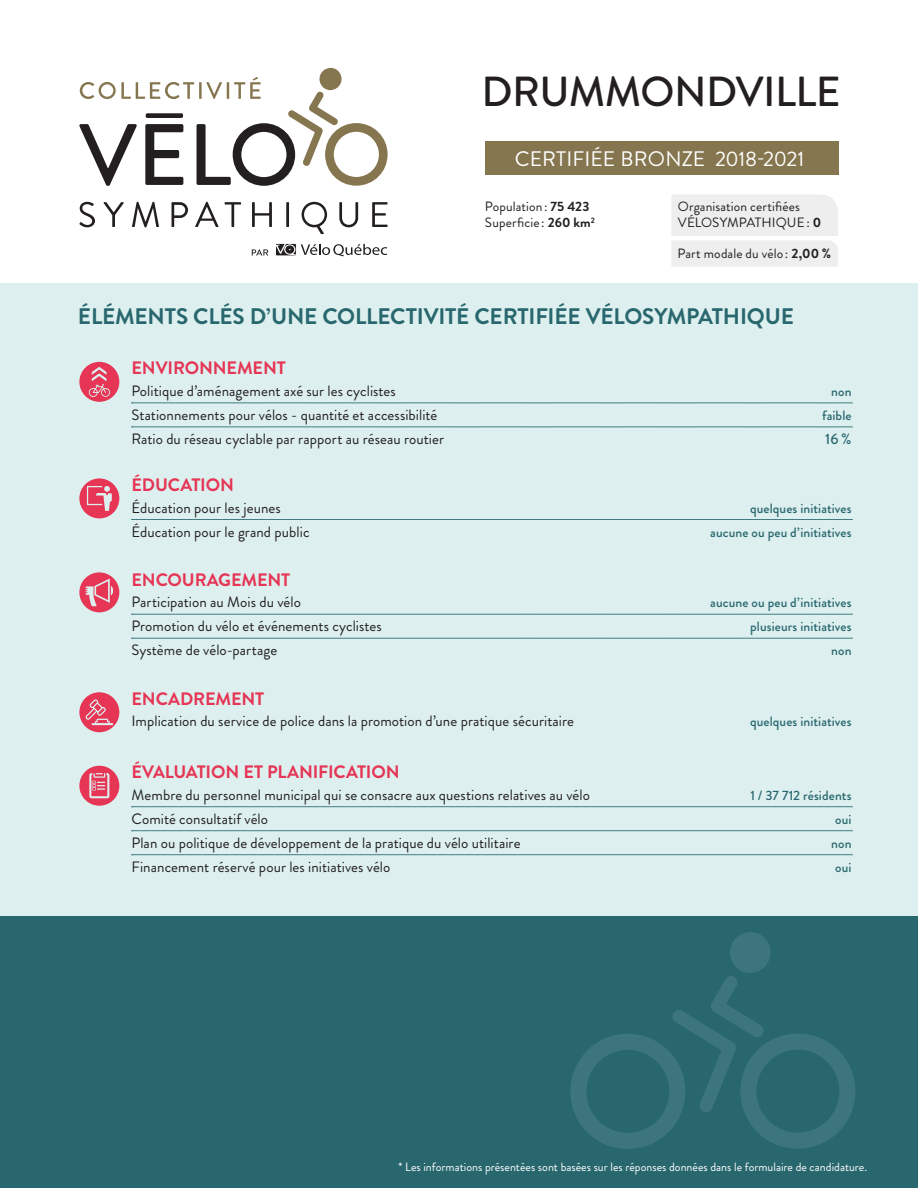
<style>
.page{position:relative;width:918px;height:1188px;background:#fff}
.page>*{position:absolute;margin:0;border:0;box-sizing:border-box;transform-origin:0 0}
.t1{font:500 42px "Brandon Grotesque";letter-spacing:-.015em;color:#231f20}
.t2{font:700 22.5px "Brandon Grotesque";letter-spacing:-.01em;color:#29676f}
.t3{font:21px "Brandon Grotesque";letter-spacing:.005em;color:#fff}
.t4{font:700 18px "Brandon Grotesque";letter-spacing:-.005em;color:#e63555}
.t5{font:15px "Brandon Grotesque";letter-spacing:.005em;color:#231f20}
.t6{font:500 15px "Brandon Grotesque";color:#29676f}
.t7{font:500 13.5px "Brandon Grotesque";letter-spacing:.005em;color:#29676f}
.t8{font:13.5px/16.2px "Brandon Grotesque";letter-spacing:.01em;color:#231f20}
.t9{font:12px "Brandon Grotesque";color:#fff}
.s1{font-weight:700}
</style>
<div class="page">
<div style="left:671px;top:195px;width:167px;height:72px;background:#eeeeef"></div>
<svg style="left:79px;top:202px;width:16px;height:25px"></svg>
<svg style="left:103px;top:202px;width:21px;height:25px"></svg>
<svg style="left:132px;top:202px;width:27px;height:25px"></svg>
<svg style="left:172px;top:202px;width:16px;height:25px"></svg>
<svg style="left:195px;top:202px;width:24px;height:25px"></svg>
<svg style="left:225px;top:202px;width:16px;height:25px"></svg>
<svg style="left:252px;top:202px;width:20px;height:25px"></svg>
<hr style="left:286px;top:202px;width:3px;height:25px;background:#231f20">
<svg style="left:302px;top:202px;width:25px;height:32px"></svg>
<svg style="left:339px;top:202px;width:19px;height:25px"></svg>
<svg style="left:372px;top:202px;width:16px;height:25px"></svg>
<svg style="left:79px;top:68px;width:309px;height:118px"></svg>
<div style="left:146px;top:113px;width:37px;height:5px;background:#231f20;border-radius:2px"></div>
<svg style="left:277px;top:243px;width:110px;height:13px"></svg>
<div style="left:275px;top:243px;width:22px;height:13px;border:1px solid #fff"></div>
<svg style="left:252px;top:249px;width:16px;height:7px"></svg>
<div style="left:485px;top:141px;width:354px;height:34px;background:#85764f"></div>
<div style="left:0;top:916px;width:918px;height:272px;background:#29676f"></div>
<svg style="left:570px;top:932px;width:285px;height:217px"></svg>
<div style="left:0;top:283px;width:918px;height:633px;background:#ddf0ef"></div>
<div style="left:79px;top:362px;width:40px;height:40px;background:#e63555;border-radius:50%"></div>
<svg style="left:89px;top:367px;width:21px;height:30px"></svg>
<svg style="left:132px;top:403px;width:720px;height:1px"></svg>
<svg style="left:132px;top:427px;width:720px;height:1px"></svg>
<div style="left:79px;top:766px;width:40px;height:40px;background:#e63555;border-radius:50%"></div>
<svg style="left:89px;top:773px;width:20px;height:25px"></svg>
<svg style="left:132px;top:807px;width:720px;height:1px"></svg>
<svg style="left:132px;top:831px;width:720px;height:1px"></svg>
<svg style="left:132px;top:855px;width:720px;height:1px"></svg>
<div style="left:79px;top:478px;width:40px;height:40px;background:#e63555;border-radius:50%"></div>
<svg style="left:87px;top:486px;width:25px;height:25px"></svg>
<svg style="left:132px;top:519px;width:720px;height:1px"></svg>
<div style="left:79px;top:692px;width:40px;height:40px;background:#e63555;border-radius:50%"></div>
<svg style="left:85px;top:699px;width:28px;height:26px"></svg>
<div style="left:79px;top:572px;width:40px;height:40px;background:#e63555;border-radius:50%"></div>
<svg style="left:86px;top:579px;width:27px;height:27px"></svg>
<svg style="left:132px;top:614px;width:720px;height:1px"></svg>
<svg style="left:132px;top:638px;width:720px;height:1px"></svg>
<h1 class="t1" style="left:481px;top:62px;width:361px">DRUMMONDVILLE</h1>
<h3 class="t3" style="left:515px;top:144px;width:291px">CERTIFIÉE BRONZE 2018-2021</h3>
<p class="t8" style="left:485px;top:199px;width:111px">Population : <span class="s1">75 423<br></span>Superficie : <span class="s1">260 km</span><sup>2</sup></p>
<p class="t8" style="left:678px;top:199px;width:145px">Organisation certifiées<br>VÉLOSYMPATHIQUE: <span class="s1">0</span></p>
<p class="t8" style="left:677px;top:245px;width:155px">Part modale du vélo : <span class="s1">2,00 %</span></p>
<h2 class="t2" style="left:78px;top:300px;width:718px">ÉLÉMENTS CLÉS D’UNE COLLECTIVITÉ CERTIFIÉE VÉLOSYMPATHIQUE</h2>
<p class="t4" style="left:131px;top:356px;width:156px">ENVIRONNEMENT</p>
<p class="t5" style="left:131px;top:380px;width:266px">Politique d’aménagement axé sur les cyclistes</p>
<p class="t7" style="left:831px;top:382px;width:22px">non</p>
<p class="t5" style="left:131px;top:404px;width:308px">Stationnements pour vélos - quantité et accessibilité</p>
<p class="t7" style="left:822px;top:406px;width:31px">faible</p>
<p class="t5" style="left:131px;top:428px;width:314px">Ratio du réseau cyclable par rapport au réseau routier</p>
<p class="t6" style="left:825px;top:428px;width:28px">16%</p>
<p class="t4" style="left:131px;top:472px;width:104px">ÉDUCATION</p>
<p class="t5" style="left:131px;top:497px;width:151px">Éducation pour les jeunes</p>
<p class="t7" style="left:750px;top:499px;width:103px">quelques initiatives</p>
<p class="t5" style="left:131px;top:521px;width:180px">Éducation pour le grand public</p>
<p class="t7" style="left:710px;top:523px;width:143px">aucune ou peu d’initiatives</p>
<p class="t4" style="left:131px;top:567px;width:160px">ENCOURAGEMENT</p>
<p class="t5" style="left:131px;top:592px;width:171px">Participation au Mois du vélo</p>
<p class="t7" style="left:710px;top:593px;width:143px">aucune ou peu d’initiatives</p>
<p class="t5" style="left:131px;top:616px;width:252px">Promotion du vélo et événements cyclistes</p>
<p class="t7" style="left:750px;top:617px;width:103px">plusieurs initiatives</p>
<p class="t5" style="left:131px;top:640px;width:147px">Système de vélo-partage</p>
<p class="t7" style="left:831px;top:641px;width:22px">non</p>
<p class="t4" style="left:131px;top:686px;width:134px">ENCADREMENT</p>
<p class="t5" style="left:131px;top:711px;width:444px">Implication du service de police dans la promotion d’une pratique sécuritaire</p>
<p class="t7" style="left:750px;top:712px;width:103px">quelques initiatives</p>
<p class="t4" style="left:131px;top:760px;width:270px">ÉVALUATION ET PLANIFICATION</p>
<p class="t5" style="left:131px;top:784px;width:460px">Membre du personnel municipal qui se consacre aux questions relatives au vélo</p>
<p class="t7" style="left:750px;top:786px;width:103px">1 / 37 712 résidents</p>
<p class="t5" style="left:131px;top:808px;width:138px">Comité consultatif vélo</p>
<p class="t7" style="left:835px;top:810px;width:18px">oui</p>
<p class="t5" style="left:131px;top:832px;width:391px">Plan ou politique de développement de la pratique du vélo utilitaire</p>
<p class="t7" style="left:831px;top:834px;width:22px">non</p>
<p class="t5" style="left:131px;top:856px;width:261px">Financement réservé pour les initiatives vélo</p>
<p class="t7" style="left:835px;top:858px;width:18px">oui</p>
<p class="t9" style="left:399px;top:1158px;width:470px">* Les informations présentées sont basées sur les réponses données dans le formulaire de candidature.</p>
</div>
